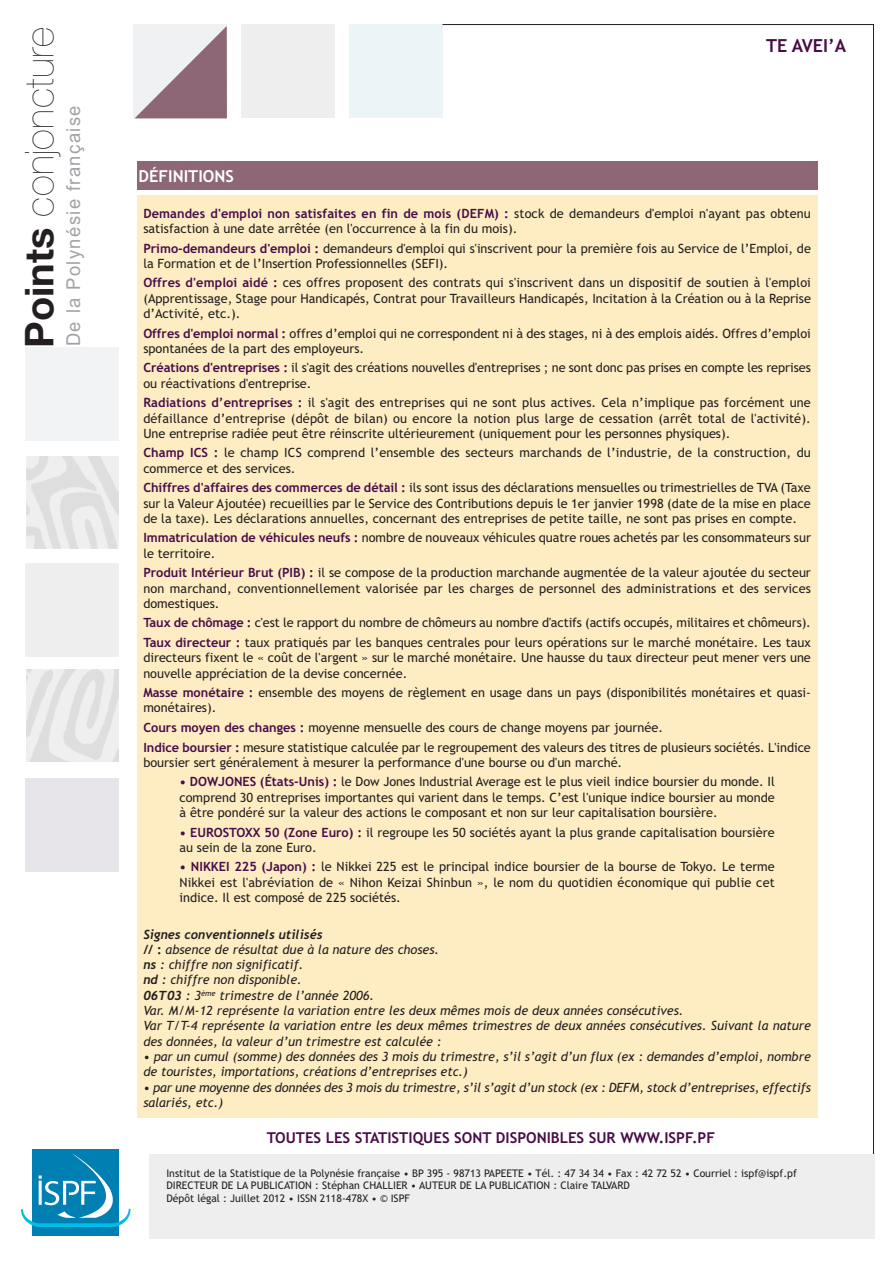
<style>
.page{position:relative;width:893px;height:1263px;background:#fff}
.page>*{position:absolute;margin:0;border:0;box-sizing:border-box;transform-origin:0 0}
.t1{font:200 39.75px "Helvetica Neue";letter-spacing:.01em;color:#231f20}
.t2{font:19.2px "Arial";letter-spacing:.075em;color:#a2a3a7;scale:.96 1}
.t3{font:700 18px "Trebuchet MS";color:#480c49}
.t4{font:700 16.5px "Trebuchet MS";color:#fff}
.t5{font:700 15px "Trebuchet MS";color:#480c49}
.t6{font:12.75px/15.3px "Trebuchet MS";color:#231f20}
.t7{font:italic 12.75px/15.3px "Trebuchet MS";color:#231f20}
.t8{font:italic 700 12.75px "Trebuchet";color:#231f20}
.t9{font:10.5px/12.6px "Trebuchet MS";color:#231f20}
.s1{font-weight:700}
.s2{font-weight:700;color:#480c49}
.s3{font-weight:700;font-style:normal}
.s4{font-family:"Trebuchet";font-weight:700}
</style>
<div class="page">
<div style="left:241px;top:25px;width:93px;height:93px;background:#eeeeef"></div>
<div style="left:133px;top:25px;width:93px;height:93px;background:#f0f1f2"></div>
<div style="left:349px;top:25px;width:93px;height:93px;background:#ebf4f7"></div>
<div style="left:25px;top:347px;width:93px;height:94px;background:#f2f3f4"></div>
<div style="left:25px;top:563px;width:93px;height:93px;background:#eeeeef"></div>
<div style="left:25px;top:778px;width:93px;height:94px;background:#e8e5ea"></div>
<svg style="left:442px;top:24px;width:432px;height:1130px"></svg>
<div style="left:32px;top:1149px;width:87px;height:87px;background:#007fb2"></div>
<svg style="left:21px;top:1153px;width:110px;height:74px"></svg>
<div style="left:150px;top:1154px;width:725px;height:84px;background:#eeeeef"></div>
<div style="left:137px;top:162px;width:680px;height:28px;background:#8d6775"></div>
<div style="left:137px;top:195px;width:680px;height:922px;background:#feedc3"></div>
<img style="left:27px;top:457px;width:91px;height:92px">
<img style="left:27px;top:670px;width:91px;height:91px">
<svg style="left:135px;top:26px;width:92px;height:92px"></svg>
<h1 class="t1" style="left:16px;top:348px;width:322px;rotate:-90deg"><span class="s1">Points</span> conjoncture</h1>
<h2 class="t2" style="left:61px;top:346px;width:252px;rotate:-90deg">De la Polynésie française</h2>
<h3 class="t3" style="left:766px;top:35px;width:82px">TE AVEI’A</h3>
<p class="t4" style="left:138px;top:167px;width:97px">DÉFINITIONS</p>
<p class="t6" style="left:143px;top:206px;width:669px"><span class="s2">Demandes d'emploi non satisfaites en fin de mois (DEFM) :</span> stock de demandeurs d'emploi n'ayant pas obtenu satisfaction à une date arrêtée (en l'occurrence à la fin du mois).</p>
<p class="t6" style="left:143px;top:240px;width:669px"><span class="s2">Primo-demandeurs d'emploi :</span> demandeurs d'emploi qui s'inscrivent pour la première fois au Service de l’Emploi, de la Formation et de l’Insertion Professionnelles (SEFI).</p>
<p class="t6" style="left:143px;top:275px;width:669px;text-align:justify"><span class="s2">Offres d'emploi aidé :</span> ces offres proposent des contrats qui s'inscrivent dans un dispositif de soutien à l'emploi (Apprentissage, Stage pour Handicapés, Contrat pour Travailleurs Handicapés, Incitation à la Création ou à la Reprise d’Activité, etc.).</p>
<p class="t6" style="left:143px;top:325px;width:669px"><span class="s2">Offres d'emploi normal :</span> offres d’emploi qui ne correspondent ni à des stages, ni à des emplois aidés. Offres d’emploi spontanées de la part des employeurs.</p>
<p class="t6" style="left:143px;top:360px;width:669px"><span class="s2">Créations d'entreprises :</span> il s'agit des créations nouvelles d'entreprises ; ne sont donc pas prises en compte les reprises ou réactivations d'entreprise.</p>
<p class="t6" style="left:143px;top:395px;width:669px;text-align:justify"><span class="s2">Radiations d’entreprises :</span> il s'agit des entreprises qui ne sont plus actives. Cela n’implique pas forcément une défaillance d’entreprise (dépôt de bilan) ou encore la notion plus large de cessation (arrêt total de l'activité).<br>Une entreprise radiée peut être réinscrite ultérieurement (uniquement pour les personnes physiques).</p>
<p class="t6" style="left:143px;top:445px;width:669px"><span class="s2">Champ ICS :</span> le champ ICS comprend l’ensemble des secteurs marchands de l’industrie, de la construction, du commerce et des services.</p>
<p class="t6" style="left:143px;top:480px;width:669px;text-align:justify"><span class="s2">Chiffres d'affaires des commerces de détail :</span> ils sont issus des déclarations mensuelles ou trimestrielles de TVA (Taxe sur la Valeur Ajoutée) recueillies par le Service des Contributions depuis le 1er janvier 1998 (date de la mise en place de la taxe). Les déclarations annuelles, concernant des entreprises de petite taille, ne sont pas prises en compte.</p>
<p class="t6" style="left:143px;top:530px;width:669px"><span class="s2">Immatriculation de véhicules neufs :</span> nombre de nouveaux véhicules quatre roues achetés par les consommateurs sur le territoire.</p>
<p class="t6" style="left:143px;top:565px;width:669px;text-align:justify"><span class="s2">Produit Intérieur Brut (PIB) :</span> il se compose de la production marchande augmentée de la valeur ajoutée du secteur non marchand, conventionnellement valorisée par les charges de personnel des administrations et des services domestiques.</p>
<p class="t6" style="left:143px;top:613px;width:669px;line-height:19.5px"><span class="s2">Taux de chômage :</span> c'est le rapport du nombre de chômeurs au nombre d'actifs (actifs occupés, militaires et chômeurs).<br><span class="s2">Taux directeur :</span> taux pratiqués par les banques centrales pour leurs opérations sur le marché monétaire. Les taux</p>
<p class="t6" style="left:143px;top:650px;width:669px">directeurs fixent le « coût de l'argent » sur le marché monétaire. Une hausse du taux directeur peut mener vers une nouvelle appréciation de la devise concernée.</p>
<p class="t6" style="left:143px;top:685px;width:669px"><span class="s2">Masse monétaire :</span> ensemble des moyens de règlement en usage dans un pays (disponibilités monétaires et quasi&shy;monétaires).</p>
<p class="t6" style="left:143px;top:718px;width:669px;line-height:19.5px"><span class="s2">Cours moyen des changes :</span> moyenne mensuelle des cours de change moyens par journée.<br><span class="s2">Indice boursier :</span> mesure statistique calculée par le regroupement des valeurs des titres de plusieurs sociétés. L'indice</p>
<p class="t6" style="left:143px;top:755px;width:480px">boursier sert généralement à mesurer la performance d'une bourse ou d'un marché.</p>
<p class="t6" style="left:179px;top:774px;width:597px;text-align:justify"><span class="s2">• DOWJONES (États-Unis) :</span> le Dow Jones Industrial Average est le plus vieil indice boursier du monde. Il comprend 30 entreprises importantes qui varient dans le temps. C’est l'unique indice boursier au monde à être pondéré sur la valeur des actions le composant et non sur leur capitalisation boursière.</p>
<p class="t6" style="left:179px;top:824px;width:597px"><span class="s2">• EUROSTOXX 50 (Zone Euro) :</span> il regroupe les 50 sociétés ayant la plus grande capitalisation boursière au sein de la zone Euro.</p>
<p class="t6" style="left:179px;top:859px;width:597px;text-align:justify"><span class="s2">• NIKKEI 225 (Japon) :</span> le Nikkei 225 est le principal indice boursier de la bourse de Tokyo. Le terme Nikkei est l'abréviation de « Nihon Keizai Shinbun », le nom du quotidien économique qui publie cet indice. Il est composé de 225 sociétés.</p>
<p class="t8" style="left:143px;top:927px;width:181px">Signes conventionnels utilisés</p>
<p class="t7" style="left:143px;top:942px;width:669px"><span class="s3">// :</span> absence de résultat due à la nature des choses.<br><span class="s4">ns :</span> chiffre non significatif.<br><span class="s4">nd :</span> chiffre non disponible.<br><span class="s4">06T03 :</span> 3<sup>ème</sup> trimestre de l’année 2006.<br>Var. M/M-12 représente la variation entre les deux mêmes mois de deux années consécutives.<br>Var T/T-4 représente la variation entre les deux mêmes trimestres de deux années consécutives. Suivant la nature des données, la valeur d’un trimestre est calculée :</p>
<p class="t7" style="left:143px;top:1049px;width:669px">• par un cumul (somme) des données des 3 mois du trimestre, s’il s’agit d’un flux (ex : demandes d’emploi, nombre de touristes, importations, créations d’entreprises etc.)</p>
<p class="t7" style="left:143px;top:1079px;width:669px">• par une moyenne des données des 3 mois du trimestre, s’il s’agit d’un stock (ex : DEFM, stock d’entreprises, effectifs salariés, etc.)</p>
<p class="t5" style="left:267px;top:1129px;width:450px">TOUTES LES STATISTIQUES SONT DISPONIBLES SUR WWW.ISPF.PF</p>
<p class="t9" style="left:166px;top:1167px;width:632px">Institut de la Statistique de la Polynésie française • BP 395 - 98713 PAPEETE • Tél. : 47 34 34 • Fax : 42 72 52 • Courriel : ispf@ispf.pf<br>DIRECTEUR DE LA PUBLICATION : Stéphan CHALLIER • AUTEUR DE LA PUBLICATION : Claire TALVARD<br>Dépôt légal : Juillet 2012 • ISSN 2118-478X • © ISPF</p>
</div>
